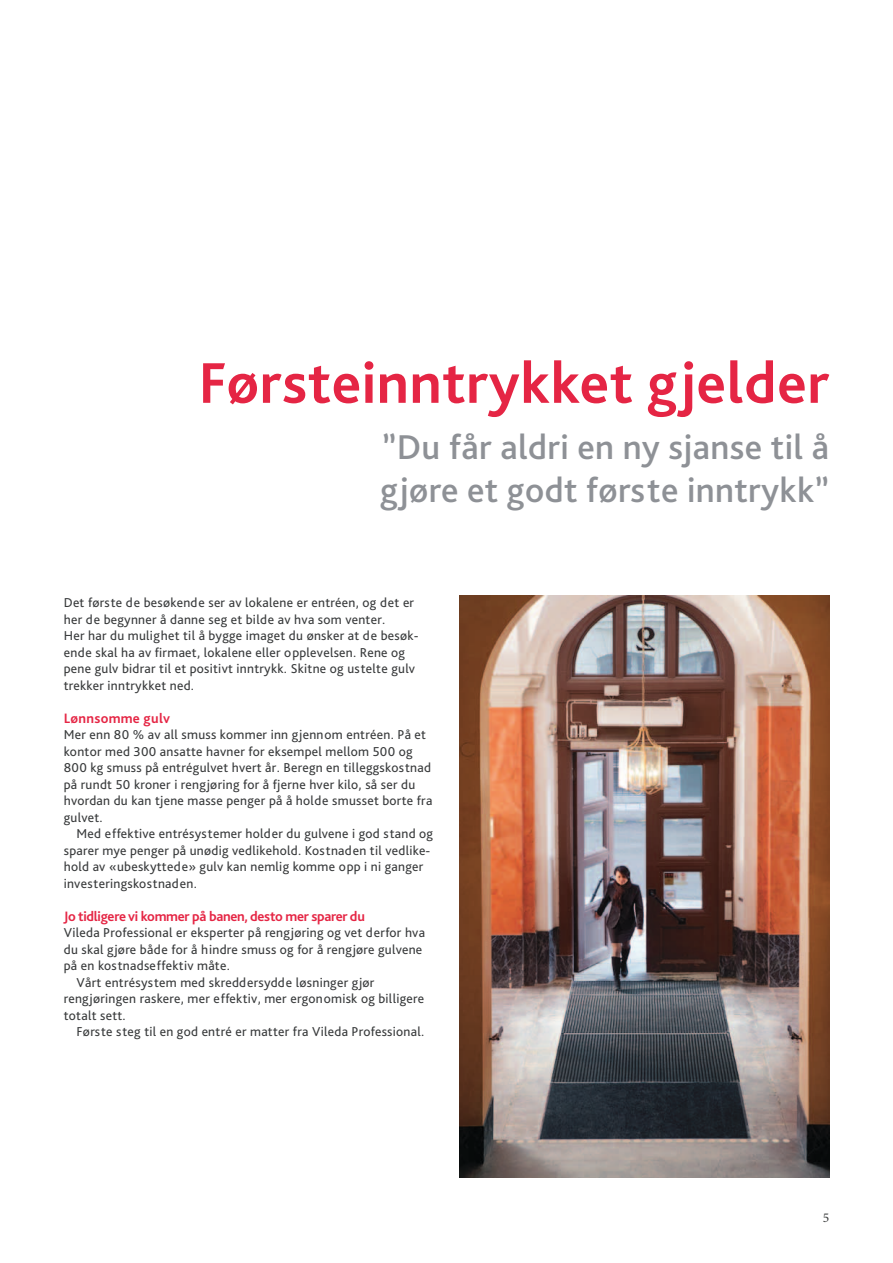
<style>
.page{position:relative;width:893px;height:1263px;background:#fff}
.page>*{position:absolute;margin:0;border:0;box-sizing:border-box;transform-origin:0 0}
.t1{font:700 60px "Bliss 2";letter-spacing:.01em;color:#e52544}
.t2{font:500 36px/43.2px "Bliss Pro";letter-spacing:.01em;color:#8e9196}
.t3{font:700 14.25px "Bliss 2";letter-spacing:-.02em;color:#e52544}
.t4{font:700 14.25px "Bliss 2";letter-spacing:.02em;color:#e52544}
.t5{font:13.5px/16.5px "Bliss Pro";letter-spacing:.02em;color:#383a3b}
.t6{font:13.5px "Minion Pro";color:#383a3b}
</style>
<div class="page">
<img style="left:459px;top:595px;width:370px;height:583px">
<h1 class="t1" style="left:198px;top:346px;width:632px">Førsteinntrykket gjelder</h1>
<h2 class="t2" style="left:380px;top:424px;width:450px">”Du får aldri en ny sjanse til å gjøre et godt første inntrykk”</h2>
<p class="t5" style="left:64px;top:594px;width:356px">Det første de besøkende ser av lokalene er entréen, og det er her de begynner å danne seg et bilde av hva som venter.<br>Her har du mulighet til å bygge imaget du ønsker at de besøk&shy;ende skal ha av firmaet, lokalene eller opplevelsen. Rene og pene gulv bidrar til et positivt inntrykk. Skitne og ustelte gulv trekker inntrykket ned.</p>
<p class="t4" style="left:64px;top:709px;width:108px">Lønnsomme gulv</p>
<p class="t5" style="left:64px;top:726px;width:370px">Mer enn 80 % av all smuss kommer inn gjennom entréen. På et kontor med 300 ansatte havner for eksempel mellom 500 og 800 kg smuss på entrégulvet hvert år. Beregn en tilleggskostnad på rundt 50 kroner i rengjøring for å fjerne hver kilo, så ser du hvordan du kan tjene masse penger på å holde smusset borte fra gulvet.</p>
<p class="t5" style="left:64px;top:825px;width:371px;text-indent:13px">Med effektive entrésystemer holder du gulvene i god stand og sparer mye penger på unødig vedlikehold. Kostnaden til vedlike&shy;hold av «ubeskyttede» gulv kan nemlig komme opp i ni ganger investeringskostnaden.</p>
<p class="t3" style="left:64px;top:907px;width:303px">Jo tidligere vi kommer på banen, desto mer sparer du</p>
<p class="t5" style="left:64px;top:924px;width:363px">Vileda Professional er eksperter på rengjøring og vet derfor hva</p>
<p class="t5" style="left:64px;top:940px;width:360px">du skal gjøre både for å hindre smuss og for å rengjøre gulvene</p>
<p class="t5" style="left:64px;top:957px;width:168px">på en kostnadseffektiv måte.</p>
<p class="t5" style="left:77px;top:973px;width:299px">Vårt entrésystem med skreddersydde løsninger gjør</p>
<p class="t5" style="left:64px;top:990px;width:362px">rengjøringen raskere, mer effektiv, mer ergonomisk og billigere</p>
<p class="t5" style="left:64px;top:1006px;width:64px">totalt sett.</p>
<p class="t5" style="left:77px;top:1023px;width:349px">Første steg til en god entré er matter fra Vileda Professional.</p>
<p class="t6" style="left:823px;top:1208px;width:8px">5</p>
</div>
